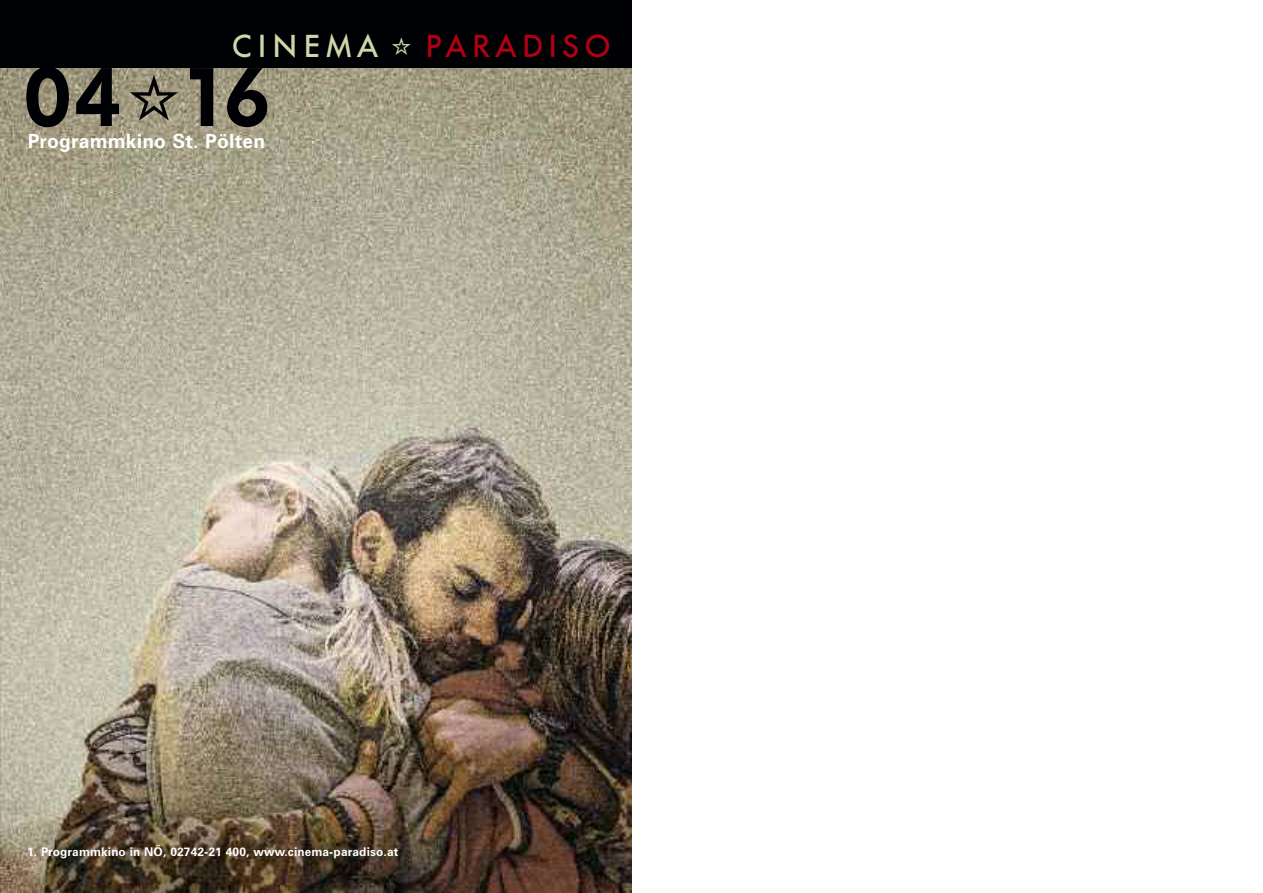
<style>
.page{position:relative;width:1263px;height:893px;background:#fff}
.page>*{position:absolute;margin:0;border:0;box-sizing:border-box;transform-origin:0 0}
.t1{font:600 82.05px "Futura BQ";color:#000104}
.t2{font:500 31.5px "Futura BQ";letter-spacing:.17em;color:#b10013}
.t3{font:500 31.5px "Futura BQ";letter-spacing:.21em;color:#ced6aa}
.t4{font:700 19.5px "Zurich BT";letter-spacing:.01em;color:#fff}
.t5{font:700 12px "Zurich BT";letter-spacing:.01em;color:#fff}
</style>
<div class="page">
<img style="left:0;top:68px;width:631px;height:825px">
<div style="left:0;top:0;width:631px;height:68px;background:#000104"></div>
<svg style="left:130px;top:75px;width:48px;height:46px;background:#a0997f"></svg>
<h2 class="t3" style="left:232px;top:29px;width:148px">CINEMA</h2>
<h2 class="t2" style="left:426px;top:29px;width:186px">PARADISO</h2>
<h1 class="t1" style="left:24px;top:51px;width:99px">04</h1>
<h3 class="t4" style="left:28px;top:134px;width:239px">Programmkino St. Pölten</h3>
<h1 class="t1" style="left:183px;top:51px;width:90px">16</h1>
<p class="t5" style="left:27px;top:848px;width:373px">1. Programmkino in NÖ, 02742-21 400, www.cinema-paradiso.at</p>
</div>
